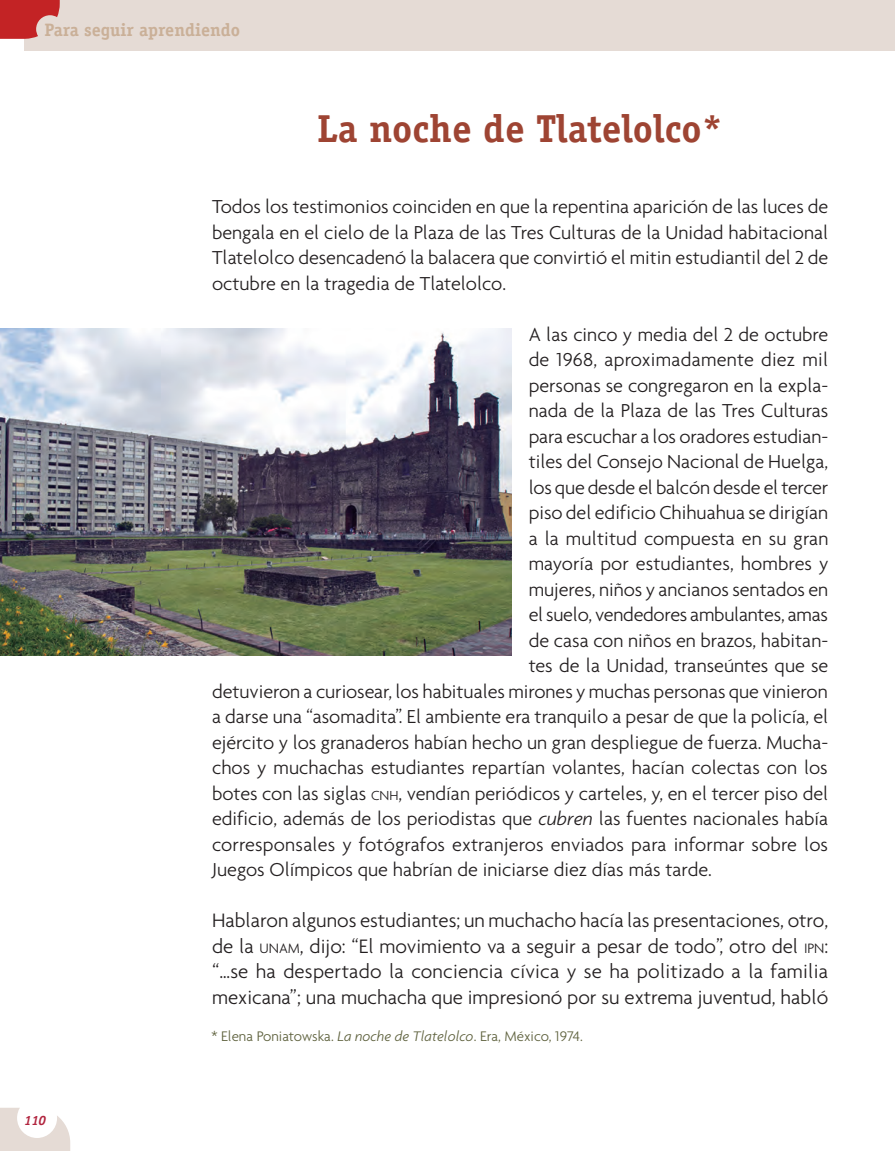
<style>
.page{position:relative;width:895px;height:1151px;background:#fff}
.page>*{position:absolute;margin:0;border:0;box-sizing:border-box;transform-origin:0 0}
.t1{font:700 39px "Officina Serif";color:#9e4433}
.t2{font:300 21px/25.5px "Agenda";color:#231f20;text-align:justify}
.t3{font:300 20.25px/25.5px "Agenda";color:#231f20;text-align:justify}
.t4{font:700 18px "Officina Serif";color:#cab098}
.t5{font:300 15px "Agenda";color:#5e613d}
.t6{font:italic 700 13.5px "Officina Serif";color:#b1243e}
.s1{font-size:14.1px}
.s2{font-style:italic}
.s3{font-size:14.7px}
</style>
<div class="page">
<div style="left:25px;top:0;width:869px;height:51px;background:#e5dbd5"></div>
<img style="left:0;top:329px;width:511px;height:326px">
<svg style="left:0;top:0;width:60px;height:39px"></svg>
<svg style="left:0;top:1107px;width:70px;height:44px"></svg>
<p class="t4" style="left:45px;top:18px;width:197px">Para seguir aprendiendo</p>
<h1 class="t1" style="left:317px;top:105px;width:407px">La noche de Tlatelolco*</h1>
<p class="t6" style="left:24px;top:1112px;width:23px">110</p>
<p class="t3" style="left:212px;top:194px;width:617px">Todos los testimonios coinciden en que la repentina aparición de las luces de bengala en el cielo de la Plaza de las Tres Culturas de la Unidad habitacional Tlatelolco desencadenó la balacera que convirtió el mitin estudiantil del 2 de octubre en la tragedia de Tlatelolco.</p>
<p class="t3" style="left:528px;top:321px;width:301px">A las cinco y media del 2 de octubre</p>
<p class="t3" style="left:528px;top:347px;width:301px">de 1968, aproximadamente diez mil</p>
<p class="t3" style="left:528px;top:372px;width:301px">personas se congregaron en la expla-</p>
<p class="t3" style="left:528px;top:398px;width:301px">nada de la Plaza de las Tres Culturas</p>
<p class="t3" style="left:528px;top:423px;width:301px">para escuchar a los oradores estudian-</p>
<p class="t3" style="left:528px;top:449px;width:301px">tiles del Consejo Nacional de Huelga,</p>
<p class="t3" style="left:528px;top:474px;width:301px">los que desde el balcón desde el tercer</p>
<p class="t3" style="left:528px;top:500px;width:301px">piso del edificio Chihuahua se dirigían</p>
<p class="t3" style="left:528px;top:525px;width:301px">a la multitud compuesta en su gran</p>
<p class="t3" style="left:528px;top:550px;width:301px">mayoría por estudiantes, hombres y</p>
<p class="t3" style="left:528px;top:576px;width:301px">mujeres, niños y ancianos sentados en</p>
<p class="t3" style="left:528px;top:601px;width:301px">el suelo, vendedores ambulantes, amas</p>
<p class="t3" style="left:528px;top:627px;width:301px">de casa con niños en brazos, habitan-</p>
<p class="t3" style="left:528px;top:652px;width:301px">tes de la Unidad, transeúntes que se</p>
<p class="t3" style="left:212px;top:678px;width:617px">detuvieron a curiosear, los habituales mirones y muchas personas que vinieron</p>
<p class="t3" style="left:212px;top:703px;width:617px">a darse una “asomadita”. El ambiente era tranquilo a pesar de que la policía, el</p>
<p class="t3" style="left:212px;top:729px;width:617px">ejército y los granaderos habían hecho un gran despliegue de fuerza. Mucha-</p>
<p class="t3" style="left:212px;top:754px;width:617px">chos y muchachas estudiantes repartían volantes, hacían colectas con los</p>
<p class="t3" style="left:212px;top:780px;width:617px">botes con las siglas <span class="s1">CNH</span>, vendían periódicos y carteles, y, en el tercer piso del</p>
<p class="t3" style="left:212px;top:806px;width:617px">edificio, además de los periodistas que <span class="s2">cubren</span> las fuentes nacionales había</p>
<p class="t3" style="left:212px;top:831px;width:617px">corresponsales y fotógrafos extranjeros enviados para informar sobre los</p>
<p class="t3" style="left:212px;top:857px;width:501px">Juegos Olímpicos que habrían de iniciarse diez días más tarde.</p>
<p class="t2" style="left:212px;top:907px;width:617px">Hablaron algunos estudiantes; un muchacho hacía las presentaciones, otro, de la <span class="s3">UNAM</span>, dijo: “El movimiento va a seguir a pesar de todo”, otro del <span class="s3">IPN</span>: “…se ha despertado la conciencia cívica y se ha politizado a la familia mexicana”; una muchacha que impresionó por su extrema juventud, habló</p>
<p class="t5" style="left:211px;top:1027px;width:373px">* Elena Poniatowska. <span class="s2">La noche de Tlatelolco</span>. Era, México, 1974.</p>
</div>
